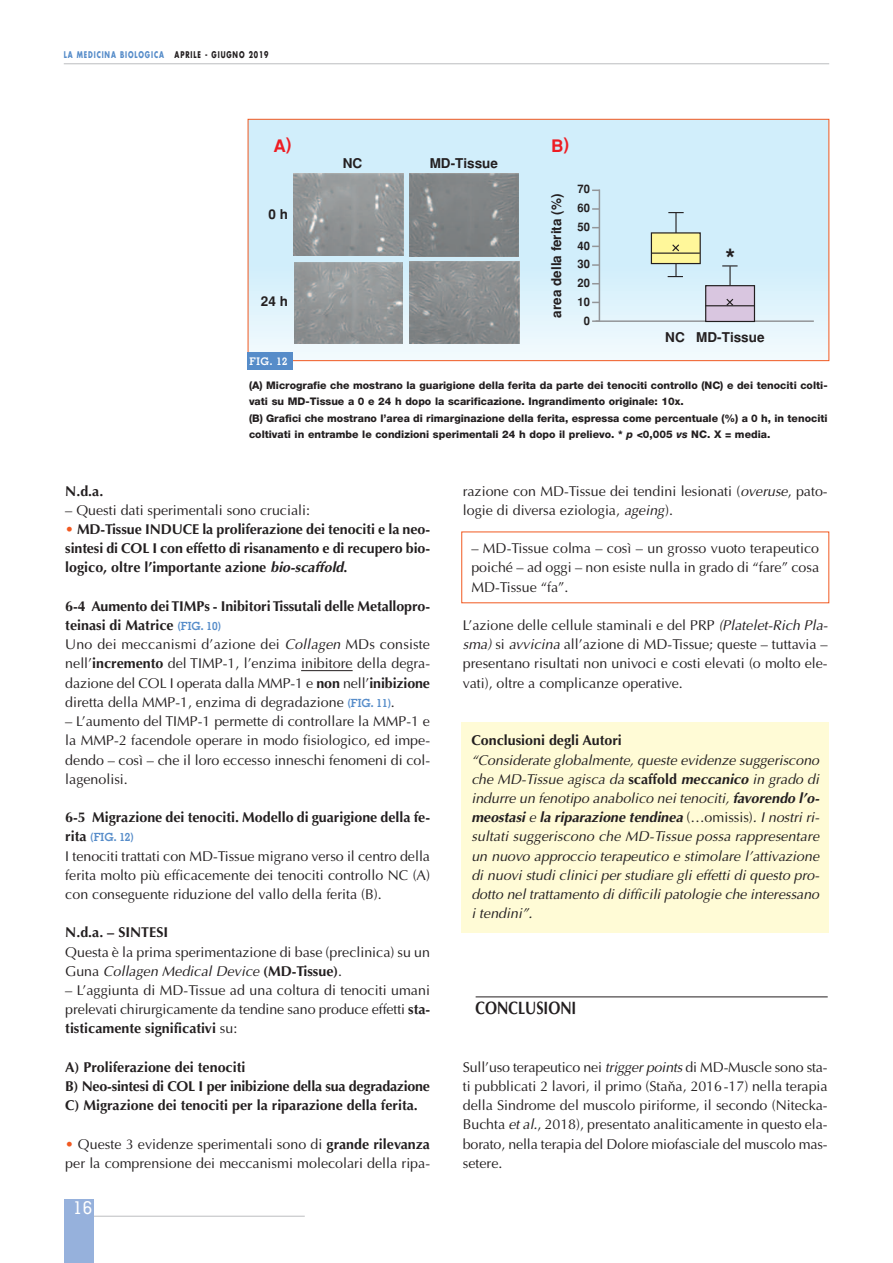
<style>
.page{position:relative;width:893px;height:1263px;background:#fff}
.page>*{position:absolute;margin:0;border:0;box-sizing:border-box;transform-origin:0 0}
.t1{font:700 25.2px "Helvetica";color:#231f20}
.t2{font:700 18px "Optima";color:#231f20;scale:.8 1}
.t3{font:500 18px "Memphis";color:#fff}
.t4{font:700 17.25px "Helvetica";color:#ee1d23}
.t5{font:14.25px/19.2px "Optima";color:#231f20;text-align:justify}
.t6{font:italic 14.25px/19.2px "Optima";color:#231f20;text-align:justify}
.t7{font:700 14.25px/19.2px "Optima";color:#231f20;text-align:justify}
.t8{font:700 13.5px "Helvetica";color:#231f20}
.t9{font:700 11.7px/18.9px "Helvetica";color:#231f20;scale:.96 1}
.t10{font:700 11.25px "Memphis";color:#568cc9}
.t11{font:800 10.5px/16.5px "Helvetica Neue LT Pro";color:#231f20}
.t12{font:700 10.5px "Memphis";color:#fff}
.t13{font:700 9px "Futura";letter-spacing:.135em;color:#568cc9;scale:.7 1}
.s1{color:#231f20}
.s2{font-style:italic}
.s3{font-weight:400;color:#f15921}
.s4{font-weight:700}
.s5{font-family:"Memphis";font-weight:700;font-size:11.25px;color:#568cc9}
.s6{font-family:"Optima";font-size:14.25px;color:#231f20}
.s7{color:#f15921}
.s8{font-weight:700;font-style:normal}
.s9{font-style:normal}
</style>
<div class="page">
<hr style="left:85px;top:1216px;width:220px;height:1px;background:#bcbdc0">
<div style="left:64px;top:1199px;width:30px;height:64px;background:#96b1dc"></div>
<hr style="left:64px;top:64px;width:765px;height:1px;background:#bcbdc0">
<div style="left:248px;top:120px;width:581px;height:240px;background:linear-gradient(to bottom,#c9ebfa,#e6f5fc)"></div>
<hr style="left:729px;top:266px;width:2px;height:20px;background:#231f20">
<hr style="left:675px;top:213px;width:2px;height:64px;background:#231f20">
<hr style="left:599px;top:190px;width:1px;height:132px;background:#939598">
<hr style="left:596px;top:320px;width:218px;height:2px;background:#939598">
<svg style="left:592px;top:208px;width:7px;height:2px"></svg>
<svg style="left:592px;top:264px;width:7px;height:2px"></svg>
<div style="left:706px;top:286px;width:48px;height:35px;background:#d9c6e0"></div>
<div style="left:705px;top:285px;width:50px;height:37px;border:1px solid #231f20"></div>
<hr style="left:705px;top:305px;width:49px;height:1px;background:#231f20">
<svg style="left:725px;top:298px;width:10px;height:9px"></svg>
<svg style="left:668px;top:212px;width:16px;height:1px"></svg>
<svg style="left:668px;top:276px;width:15px;height:1px"></svg>
<svg style="left:722px;top:265px;width:16px;height:1px"></svg>
<svg style="left:650px;top:232px;width:51px;height:33px;background:#d9d48b"></svg>
<img style="left:294px;top:174px;width:109px;height:82px">
<img style="left:409px;top:174px;width:110px;height:82px">
<img style="left:294px;top:262px;width:109px;height:81px">
<img style="left:409px;top:262px;width:110px;height:81px">
<div style="left:248px;top:119px;width:581px;height:242px;border:1px solid #f15921"></div>
<div style="left:248px;top:353px;width:45px;height:17px;background:#568cc9"></div>
<hr style="left:301px;top:670px;width:52px;height:1px;background:#231f20">
<div style="left:461px;top:723px;width:368px;height:210px;background:#fffbd6"></div>
<hr style="left:476px;top:997px;width:352px;height:1px;background:#231f20">
<p class="t13" style="left:64px;top:51px;width:294px">LA MEDICINA BIOLOGICA <span class="s1">APRILE - GIUGNO 2019</span></p>
<p class="t4" style="left:273px;top:135px;width:20px">A)</p>
<p class="t8" style="left:268px;top:206px;width:21px">0 h</p>
<p class="t8" style="left:261px;top:294px;width:28px">24 h</p>
<p class="t12" style="left:250px;top:357px;width:39px">FIG. 12</p>
<p class="t8" style="left:343px;top:155px;width:21px">NC</p>
<p class="t8" style="left:430px;top:155px;width:70px">MD-Tissue</p>
<p class="t4" style="left:551px;top:135px;width:20px">B)</p>
<p class="t8" style="left:549px;top:317px;width:125px;rotate:-90deg">area della ferita (%)</p>
<p class="t9" style="left:577px;top:179px;width:14px">70</p>
<p class="t9" style="left:577px;top:198px;width:14px">60</p>
<p class="t9" style="left:577px;top:217px;width:14px">50</p>
<p class="t9" style="left:577px;top:236px;width:14px">40<br>30</p>
<p class="t9" style="left:577px;top:293px;width:14px">10</p>
<p class="t9" style="left:577px;top:274px;width:14px">20</p>
<p class="t9" style="left:584px;top:312px;width:8px">0</p>
<h1 class="t1" style="left:726px;top:243px;width:11px">*</h1>
<p class="t8" style="left:665px;top:329px;width:101px">NC MD-Tissue</p>
<p class="t11" style="left:249px;top:377px;width:580px">(A) Micrografie che mostrano la guarigione della ferita da parte dei tenociti controllo (NC) e dei tenociti colti&shy;vati su MD-Tissue a 0 e 24 h dopo la scarificazione. Ingrandimento originale: 10x.<br>(B) Grafici che mostrano l’area di rimarginazione della ferita, espressa come percentuale (%) a 0 h, in tenociti coltivati in entrambe le condizioni sperimentali 24 h dopo il prelievo. * <span class="s2">p</span> &lt;0,005 <span class="s2">vs</span> NC. X = media.</p>
<p class="t7" style="left:65px;top:481px;width:40px">N.d.a.</p>
<p class="t5" style="left:65px;top:500px;width:246px">– Questi dati sperimentali sono cruciali:</p>
<p class="t7" style="left:65px;top:520px;width:366px"><span class="s3">•</span> MD-Tissue INDUCE la proliferazione dei tenociti e la neo&shy;sintesi di COL I con effetto di risanamento e di recupero bio&shy;logico, oltre l’importante azione <span class="s2">bio-scaffold</span>.</p>
<p class="t5" style="left:65px;top:596px;width:366px;text-align:left"><span class="s4">6-4 Aumento dei TIMPs - Inibitori Tissutali delle Metallopro&shy;teinasi di Matrice</span> <span class="s5">(FIG. 10)<br></span>Uno dei meccanismi d’azione dei <span class="s2">Collagen</span> MDs consiste nell’<span class="s4">incremento</span> del TIMP-1, l’enzima inibitore della degra&shy;dazione del COL I operata dalla MMP-1 e <span class="s4">non</span> nell’<span class="s4">inibizione </span>diretta della MMP-1, enzima di degradazione <span class="s5">(FIG. 11)</span>.</p>
<p class="t5" style="left:65px;top:711px;width:366px">– L’aumento del TIMP-1 permette di controllare la MMP-1 e la MMP-2 facendole operare in modo fisiologico, ed impe&shy;dendo – così – che il loro eccesso inneschi fenomeni di col&shy;lagenolisi.</p>
<p class="t7" style="left:65px;top:808px;width:366px">6-5 Migrazione dei tenociti. Modello di guarigione della fe-</p>
<p class="t10" style="left:65px;top:833px;width:70px"><span class="s6">rita</span> (FIG. 12)</p>
<p class="t5" style="left:65px;top:846px;width:366px">I tenociti trattati con MD-Tissue migrano verso il centro della ferita molto più efficacemente dei tenociti controllo NC (A) con conseguente riduzione del vallo della ferita (B).</p>
<p class="t7" style="left:65px;top:923px;width:104px">N.d.a. – SINTESI</p>
<p class="t5" style="left:65px;top:942px;width:366px">Questa è la prima sperimentazione di base (preclinica) su un<br>Guna <span class="s2">Collagen Medical Device</span> <span class="s4">(MD-Tissue)</span>.</p>
<p class="t5" style="left:65px;top:980px;width:366px">– L’aggiunta di MD-Tissue ad una coltura di tenociti umani prelevati chirurgicamente da tendine sano produce effetti <span class="s4">sta&shy;tisticamente significativi</span> su:</p>
<p class="t7" style="left:65px;top:1057px;width:366px;text-align:left">A) Proliferazione dei tenociti<br>B) Neo-sintesi di COL I per inibizione della sua degradazione<br>C) Migrazione dei tenociti per la riparazione della ferita.</p>
<p class="t5" style="left:65px;top:1134px;width:366px"><span class="s7">•</span> Queste 3 evidenze sperimentali sono di <span class="s4">grande rilevanza </span>per la comprensione dei meccanismi molecolari della ripa-</p>
<p class="t3" style="left:73px;top:1201px;width:20px">16</p>
<p class="t5" style="left:463px;top:481px;width:366px">razione con MD-Tissue dei tendini lesionati (<span class="s2">overuse</span>, pato&shy;logie di diversa eziologia, <span class="s2">ageing</span>).</p>
<p class="t5" style="left:471px;top:539px;width:349px">– MD-Tissue colma – così – un grosso vuoto terapeutico poiché – ad oggi – non esiste nulla in grado di “fare” cosa MD-Tissue “fa”.</p>
<p class="t5" style="left:463px;top:615px;width:366px">L’azione delle cellule staminali e del PRP <span class="s2">(Platelet-Rich Pla&shy;sma)</span> si <span class="s2">avvicina</span> all’azione di MD-Tissue; queste – tuttavia – presentano risultati non univoci e costi elevati (o molto ele&shy;vati), oltre a complicanze operative.</p>
<p class="t7" style="left:471px;top:731px;width:152px">Conclusioni degli Autori</p>
<p class="t6" style="left:471px;top:750px;width:349px">“Considerate globalmente, queste evidenze suggeriscono che MD-Tissue agisca da <span class="s8">scaffold</span> <span class="s4">meccanico</span> in grado di indurre un fenotipo anabolico nei tenociti, <span class="s4">favorendo l’o&shy;meostasi</span> e <span class="s4">la riparazione tendinea</span> <span class="s9">(…omissis)</span>. I nostri ri&shy;sultati suggeriscono che MD-Tissue possa rappresentare un nuovo approccio terapeutico e stimolare l’attivazione di nuovi studi clinici per studiare gli effetti di questo pro&shy;dotto nel trattamento di difficili patologie che interessano i tendini”.</p>
<p class="t2" style="left:476px;top:997px;width:128px">CONCLUSIONI</p>
<p class="t5" style="left:463px;top:1057px;width:366px">Sull’uso terapeutico nei <span class="s2">trigger points</span> di MD-Muscle sono sta&shy;ti pubblicati 2 lavori, il primo (Stanˇa, 2016-17) nella terapia della Sindrome del muscolo piriforme, il secondo (Nitecka-Buchta <span class="s2">et al.</span>, 2018), presentato analiticamente in questo ela&shy;borato, nella terapia del Dolore miofasciale del muscolo mas&shy;setere.</p>
</div>
